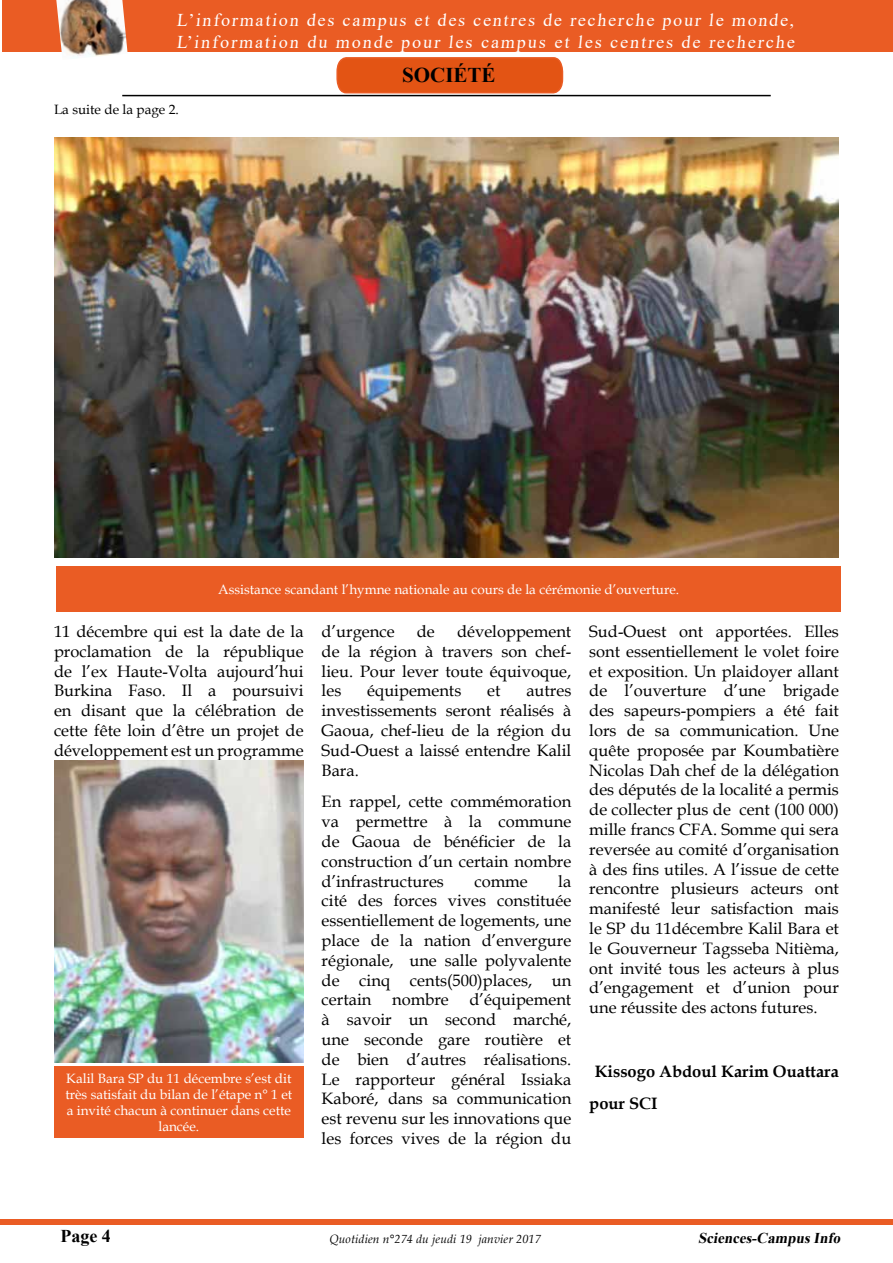
<style>
.page{position:relative;width:893px;height:1263px;background:#fff}
.page>*{position:absolute;margin:0;border:0;box-sizing:border-box;transform-origin:0 0}
.t1{font:700 21px "Times New Roman";color:#000}
.t2{font:18px/21.6px "Times New Roman";letter-spacing:.105em;color:#fff}
.t3{font:700 18px "Times New Roman";color:#000}
.t4{font:16.5px/19.8px "Book Antiqua";color:#000;text-align:justify}
.t5{font:700 16.5px/31.8px "Book Antiqua";color:#000}
.t6{font:italic 700 15px "Times New Roman";color:#000}
.t7{font:13.5px/16.2px "Book Antiqua";color:#fff;text-align:center}
.t8{font:13.5px "Book Antiqua";color:#000}
.t9{font:italic 12px "Book Antiqua";letter-spacing:.01em;color:#000}
</style>
<div class="page">
<div style="left:1px;top:1219px;width:892px;height:6px;background:#ea5c24"></div>
<hr style="left:122px;top:95px;width:649px;height:1px;background:#000">
<div style="left:2px;top:0;width:891px;height:51px;background:#ea5c24"></div>
<img style="left:56px;top:0;width:72px;height:58px">
<img style="left:54px;top:137px;width:785px;height:420px">
<div style="left:56px;top:566px;width:785px;height:46px;background:#ea5c24"></div>
<img style="left:54px;top:760px;width:250px;height:302px">
<div style="left:54px;top:1066px;width:250px;height:71px;background:#ea5c24"></div>
<svg style="left:336px;top:57px;width:228px;height:37px;background:#e45a1d"></svg>
<p class="t2" style="left:176px;top:9px;width:622px">L’information des campus et des centres de recherche pour le monde,<br>L’information du monde pour les campus et les centres de recherche</p>
<p class="t8" style="left:54px;top:100px;width:126px">La suite de la page 2.</p>
<p class="t1" style="left:402px;top:60px;width:95px">SOCIÉTÉ</p>
<p class="t7" style="left:218px;top:581px;width:462px">Assistance scandant l’hymne nationale au cours de la cérémonie d’ouverture.</p>
<p class="t4" style="left:54px;top:621px;width:251px">11 décembre qui est la date de la proclamation de la république de l’ex Haute-Volta aujourd’hui Burkina Faso. Il a poursuivi en disant que la célébration de cette fête loin d’être un projet de développement est un programme</p>
<p class="t4" style="left:322px;top:621px;width:75px">d’urgence</p>
<p class="t4" style="left:417px;top:621px;width:19px">de</p>
<p class="t4" style="left:322px;top:621px;width:251px;text-indent:135px">développement de la région à travers son chef&shy;lieu. Pour lever toute équivoque, les</p>
<p class="t4" style="left:367px;top:680px;width:96px">équipements</p>
<p class="t4" style="left:487px;top:680px;width:15px">et</p>
<p class="t4" style="left:322px;top:680px;width:251px;text-indent:205px">autres investissements seront réalisés à Gaoua, chef-lieu de la région du Sud-Ouest a laissé entendre Kalil Bara.</p>
<p class="t4" style="left:322px;top:791px;width:251px">En rappel, cette commémoration va permettre à la commune de Gaoua de bénéficier de la construction d’un certain nombre d’infrastructures</p>
<p class="t4" style="left:322px;top:871px;width:251px;text-indent:237px">la cité des forces vives constituée essentiellement de logements, une place de la nation d’envergure régionale, une salle polyvalente de cinq cents(500)places, un certain</p>
<p class="t4" style="left:474px;top:871px;width:55px">comme</p>
<p class="t4" style="left:322px;top:989px;width:251px;text-indent:148px">d’équipement à savoir un second marché, une seconde gare routière et de bien d’autres réalisations.<br>Le rapporteur général Issiaka Kaboré, dans sa communication est revenu sur les innovations que les forces vives de la région du</p>
<p class="t4" style="left:392px;top:989px;width:58px">nombre</p>
<p class="t7" style="left:65px;top:1069px;width:228px">Kalil Bara SP du 11 décembre s’est dit très satisfait du bilan de l’étape n° 1 et a invité chacun à continuer dans cette lancée.</p>
<p class="t4" style="left:589px;top:621px;width:251px">Sud-Ouest ont apportées. Elles sont essentiellement le volet foire et exposition. Un plaidoyer allant de l’ouverture d’une brigade des sapeurs-pompiers a été fait lors de sa communication. Une quête proposée par Koumbatière Nicolas Dah chef de la délégation des députés de la localité a permis de collecter plus de cent (100 000) mille francs CFA. Somme qui sera reversée au comité d’organisation à des fins utiles. A l’issue de cette rencontre plusieurs acteurs ont manifesté leur satisfaction mais le SP du 11décembre Kalil Bara et le Gouverneur Tagsseba Nitièma, ont invité tous les acteurs à plus d’engagement et d’union pour une réussite des actons futures.</p>
<p class="t5" style="left:589px;top:1055px;width:251px;text-indent:5px">Kissogo Abdoul Karim Ouattara pour SCI</p>
<p class="t3" style="left:60px;top:1223px;width:52px">Page 4</p>
<p class="t9" style="left:329px;top:1231px;width:213px">Quotidien n°274 du jeudi 19 janvier 2017</p>
<p class="t6" style="left:698px;top:1227px;width:147px">Sciences-CampusInfo</p>
</div>
